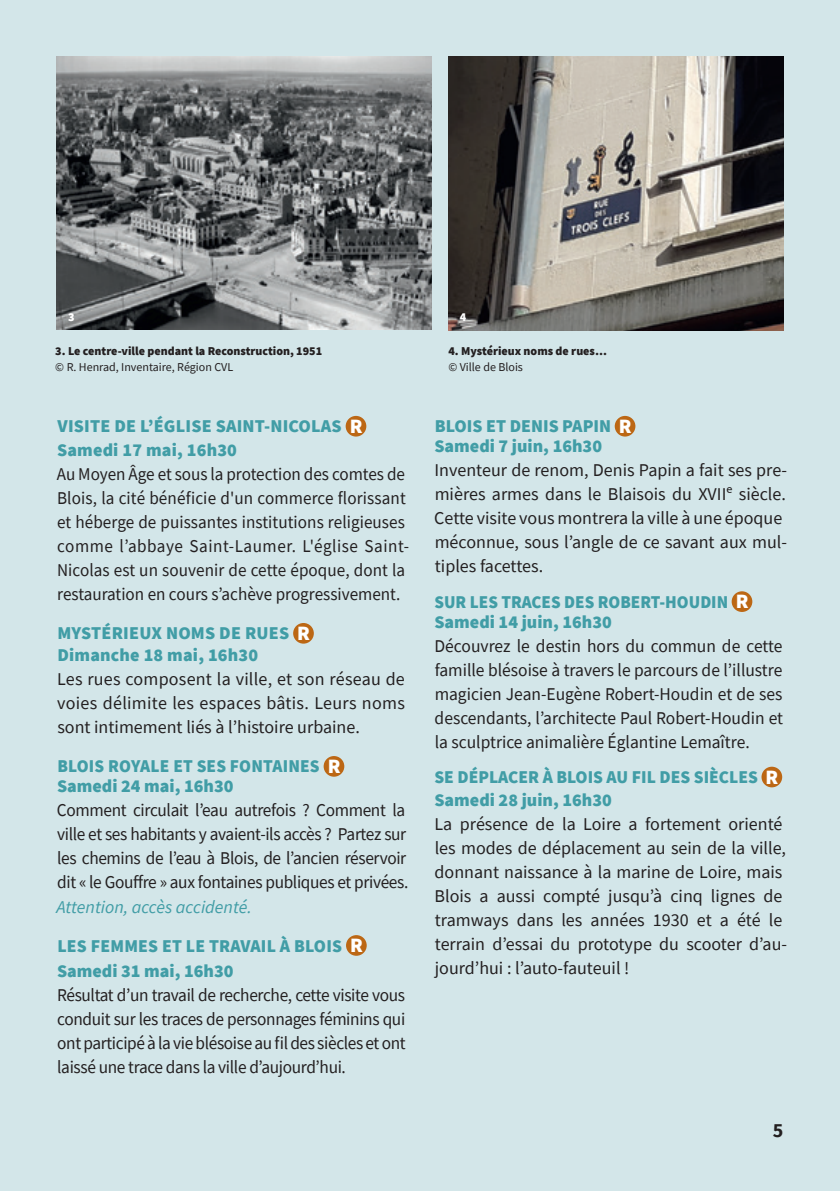
<style>
.page{position:relative;width:840px;height:1191px;background:#fff}
.page>*{position:absolute;margin:0;border:0;box-sizing:border-box;transform-origin:0 0}
.t1{font:700 20px "Source Sans Pro";color:#231f20}
.t2{font:18px/24px "Source Sans Pro";color:#231f20;text-align:justify}
.t3{font:18px/24px "Source Sans Pro";color:#231f20;scale:.95 1}
.t4{font:900 18px/24px "Source Sans Pro";color:#419da6}
.t5{font:18px/24px "Source Sans Pro";letter-spacing:-.02em;color:#231f20;scale:.96 1}
.t6{font:18px/24px "Source Sans Pro";color:#231f20;text-align:justify;scale:.96 1}
.t7{font:900 18px/20px "Source Sans Pro";color:#419da6;scale:.95 1}
.t8{font:900 18px/20px "Source Sans Pro";color:#419da6;scale:.96 1}
.t9{font:900 12px "Source Sans Pro";color:#231f20}
.t10{font:12px "Source Sans Pro";color:#231f20}
.t11{font:900 12px "Source Sans Pro";color:#fff}
.s1{font-size:20.2px;color:#fff}
.s2{font-weight:400;font-style:italic}
</style>
<div class="page">
<div style="left:0;top:0;width:839px;height:1191px;background:#d3e6e9"></div>
<img style="left:57px;top:57px;width:374px;height:272px">
<img style="left:448px;top:56px;width:334px;height:274px">
<div style="left:345px;top:416px;width:21px;height:20px;background:#bc6714;border-radius:50%"></div>
<div style="left:293px;top:623px;width:20px;height:20px;background:#bc6714;border-radius:50%"></div>
<div style="left:323px;top:756px;width:21px;height:20px;background:#bc6714;border-radius:50%"></div>
<div style="left:346px;top:935px;width:20px;height:20px;background:#bc6714;border-radius:50%"></div>
<div style="left:614px;top:416px;width:21px;height:20px;background:#bc6714;border-radius:50%"></div>
<div style="left:731px;top:591px;width:21px;height:21px;background:#bc6714;border-radius:50%"></div>
<div style="left:761px;top:766px;width:20px;height:21px;background:#bc6714;border-radius:50%"></div>
<p class="t11" style="left:68px;top:309px;width:8px">3</p>
<p class="t11" style="left:459px;top:309px;width:8px">4</p>
<p class="t9" style="left:55px;top:343px;width:268px">3. Le centre-ville pendant la Reconstruction, 1951</p>
<p class="t10" style="left:55px;top:359px;width:179px">© R. Henrad, Inventaire, Région CVL</p>
<p class="t9" style="left:448px;top:343px;width:160px">4. Mystérieux noms de rues…</p>
<p class="t10" style="left:448px;top:359px;width:76px">© Ville de Blois</p>
<p class="t4" style="left:57px;top:414px;width:307px">VISITE DE L’ÉGLISE SAINT-NICOLAS <span class="s1">R<br></span>Samedi 17 mai, 16h30</p>
<p class="t3" style="left:57px;top:462px;width:372px">Au Moyen Âge et sous la protection des comtes de Blois, la cité bénéficie d'un commerce florissant et héberge de puissantes institutions religieuses comme l’abbaye Saint-Laumer. L'église Saint-Nicolas est un souvenir de cette époque, dont la restauration en cours s’achève progressivement.</p>
<p class="t4" style="left:57px;top:622px;width:254px;line-height:22px">MYSTÉRIEUX NOMS DE RUES <span class="s1">R<br></span>Dimanche 18 mai, 16h30</p>
<p class="t2" style="left:57px;top:667px;width:349px">Les rues composent la ville, et son réseau de voies délimite les espaces bâtis. Leurs noms sont intimement liés à l’histoire urbaine.</p>
<p class="t8" style="left:57px;top:756px;width:296px">BLOIS ROYALE ET SES FONTAINES <span class="s1">R<br></span>Samedi 24 mai, 16h30</p>
<p class="t5" style="left:57px;top:798px;width:367px">Comment circulait l’eau autrefois ? Comment la ville et ses habitants y avaient-ils accès ? Partez sur les chemins de l’eau à Blois, de l’ancien réservoir dit « le Gouffre » aux fontaines publiques et privées.</p>
<p class="t4" style="left:56px;top:886px;width:308px;line-height:39px"><span class="s2">Attention, accès accidenté.<br></span>LES FEMMES ET LE TRAVAIL À BLOIS <span class="s1">R</span></p>
<p class="t4" style="left:57px;top:959px;width:178px">Samedi 31 mai, 16h30</p>
<p class="t6" style="left:57px;top:983px;width:364px">Résultat d’un travail de recherche, cette visite vous conduit sur les traces de personnages féminins qui ont participé à la vie blésoise au fil des siècles et ont laissé une trace dans la ville d’aujourd’hui.</p>
<p class="t4" style="left:434px;top:416px;width:198px;line-height:20px">BLOIS ET DENIS PAPIN <span class="s1">R<br></span>Samedi 7 juin, 16h30</p>
<p class="t2" style="left:434px;top:458px;width:354px;text-align:left">Inventeur de renom, Denis Papin a fait ses pre&shy;mières armes dans le Blaisois du XVIIᵉ siècle.<br>Cette visite vous montrera la ville à une époque méconnue, sous l’angle de ce savant aux mul&shy;tiples facettes.</p>
<p class="t7" style="left:434px;top:591px;width:332px">SUR LES TRACES DES ROBERT-HOUDIN <span class="s1">R<br></span>Samedi 14 juin, 16h30</p>
<p class="t2" style="left:434px;top:633px;width:350px">Découvrez le destin hors du commun de cette famille blésoise à travers le parcours de l’illustre magicien Jean-Eugène Robert-Houdin et de ses descendants, l’architecte Paul Robert-Houdin et la sculptrice animalière Églantine Lemaître.</p>
<p class="t4" style="left:434px;top:765px;width:345px;line-height:22.8px">SE DÉPLACER À BLOIS AU FIL DES SIÈCLES <span class="s1">R<br></span>Samedi 28 juin, 16h30</p>
<p class="t2" style="left:434px;top:812px;width:354px;text-align:left">La présence de la Loire a fortement orienté les modes de déplacement au sein de la ville, donnant naissance à la marine de Loire, mais Blois a aussi compté jusqu’à cinq lignes de tramways dans les années 1930 et a été le terrain d’essai du prototype du scooter d’au&shy;jourd’hui : l’auto-fauteuil !</p>
<p class="t1" style="left:772px;top:1117px;width:12px">5</p>
</div>
